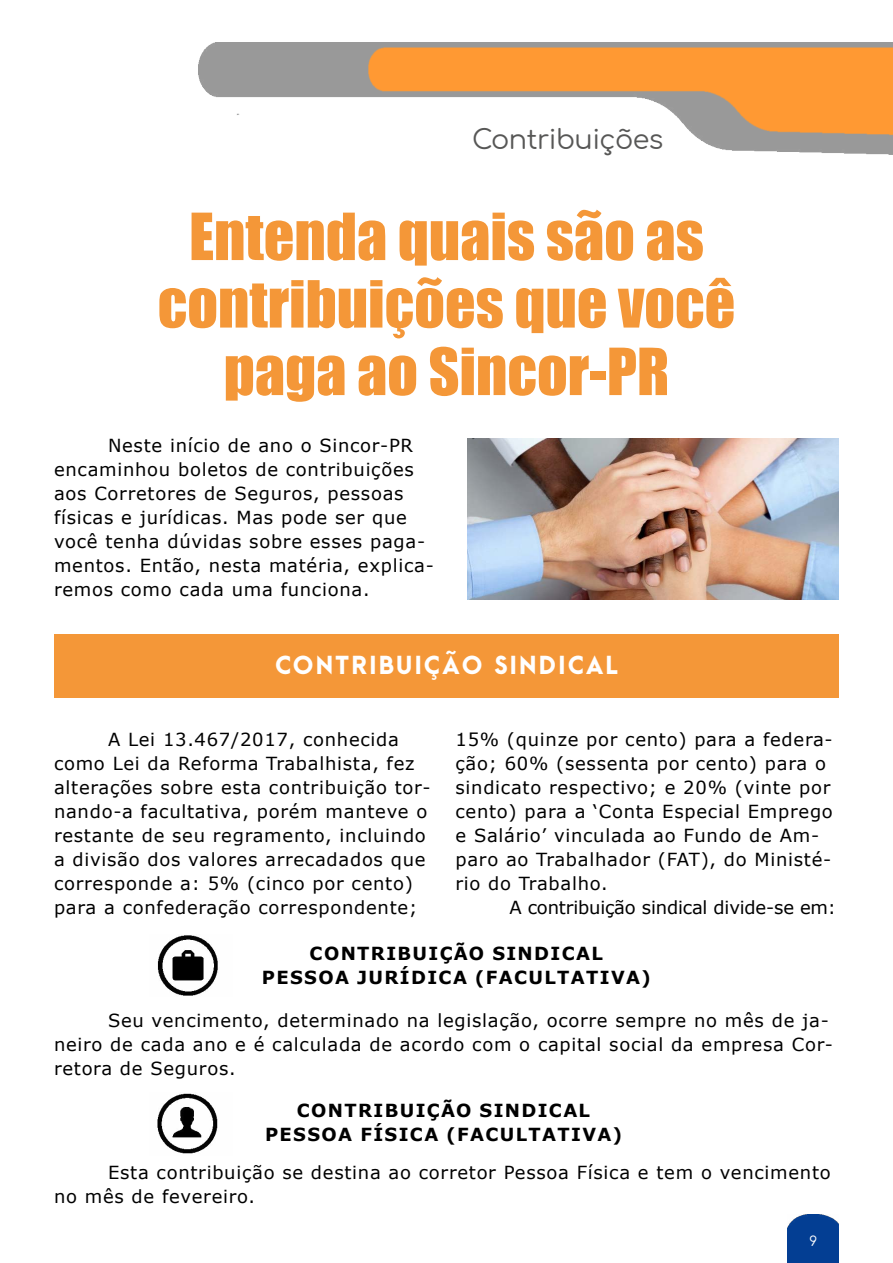
<style>
.page{position:relative;width:893px;height:1263px;background:#fff}
.page>*{position:absolute;margin:0;border:0;box-sizing:border-box;transform-origin:0 0}
.t1{font:60px/67.5px "Impact";color:#f49738;text-align:center}
.t2{font:27px "Comfortaa";letter-spacing:-.02em;color:#575756}
.t3{font:800 22.5px "Arca Majora 3";letter-spacing:.1em;color:#fff}
.t4{font:18px/24px "Verdana";letter-spacing:.04em;color:#000}
.t5{font:700 18px/24px "Verdana";letter-spacing:.075em;color:#000;text-align:center}
.t6{font:18px "Verdana";letter-spacing:-.01em;color:#000}
.t7{font:13.5px "Comfortaa";color:#fff}
</style>
<div class="page">
<img style="left:787px;top:1214px;width:52px;height:49px">
<img style="left:198px;top:43px;width:695px;height:112px">
<div style="left:54px;top:634px;width:785px;height:63px;background:#f49738"></div>
<img style="left:468px;top:438px;width:371px;height:162px">
<img style="left:157px;top:935px;width:61px;height:61px">
<img style="left:157px;top:1093px;width:61px;height:61px">
<h2 class="t2" style="left:472px;top:115px;width:193px">Contribuições</h2>
<h1 class="t1" style="left:158px;top:201px;width:579px">Entenda quais são as contribuições que você paga ao Sincor-PR</h1>
<p class="t4" style="left:54px;top:433px;width:381px;text-indent:54px">Neste início de ano o Sincor-PR encaminhou boletos de contribuições aos Corretores de Seguros, pessoas físicas e jurídicas. Mas pode ser que você tenha dúvidas sobre esses paga&shy;mentos. Então, nesta matéria, explica&shy;remos como cada uma funciona.</p>
<p class="t3" style="left:275px;top:645px;width:344px">CONTRIBUIÇÃO SINDICAL</p>
<p class="t4" style="left:54px;top:727px;width:378px;text-indent:54px">A Lei 13.467/2017, conhecida como Lei da Reforma Trabalhista, fez alterações sobre esta contribuição tor&shy;nando-a facultativa, porém manteve o restante de seu regramento, incluindo a divisão dos valores arrecadados que corresponde a: 5% (cinco por cento) para a confederação correspondente;</p>
<p class="t4" style="left:455px;top:727px;width:379px">15% (quinze por cento) para a federa&shy;ção; 60% (sessenta por cento) para o sindicato respectivo; e 20% (vinte por cento) para a ‘Conta Especial Emprego e Salário’ vinculada ao Fundo de Am&shy;paro ao Trabalhador (FAT), do Ministé&shy;rio do Trabalho.</p>
<p class="t6" style="left:509px;top:895px;width:328px">A contribuição sindical divide-se em:</p>
<p class="t5" style="left:262px;top:941px;width:390px">CONTRIBUIÇÃO SINDICAL<br>PESSOA JURÍDICA (FACULTATIVA)</p>
<p class="t4" style="left:54px;top:1008px;width:780px;text-indent:54px">Seu vencimento, determinado na legislação, ocorre sempre no mês de ja&shy;neiro de cada ano e é calculada de acordo com o capital social da empresa Cor&shy;retora de Seguros.</p>
<p class="t5" style="left:265px;top:1098px;width:359px">CONTRIBUIÇÃO SINDICAL<br>PESSOA FÍSICA (FACULTATIVA)</p>
<p class="t4" style="left:54px;top:1160px;width:778px;text-indent:54px">Esta contribuição se destina ao corretor Pessoa Física e tem o vencimento no mês de fevereiro.</p>
<p class="t7" style="left:809px;top:1229px;width:9px">9</p>
</div>
